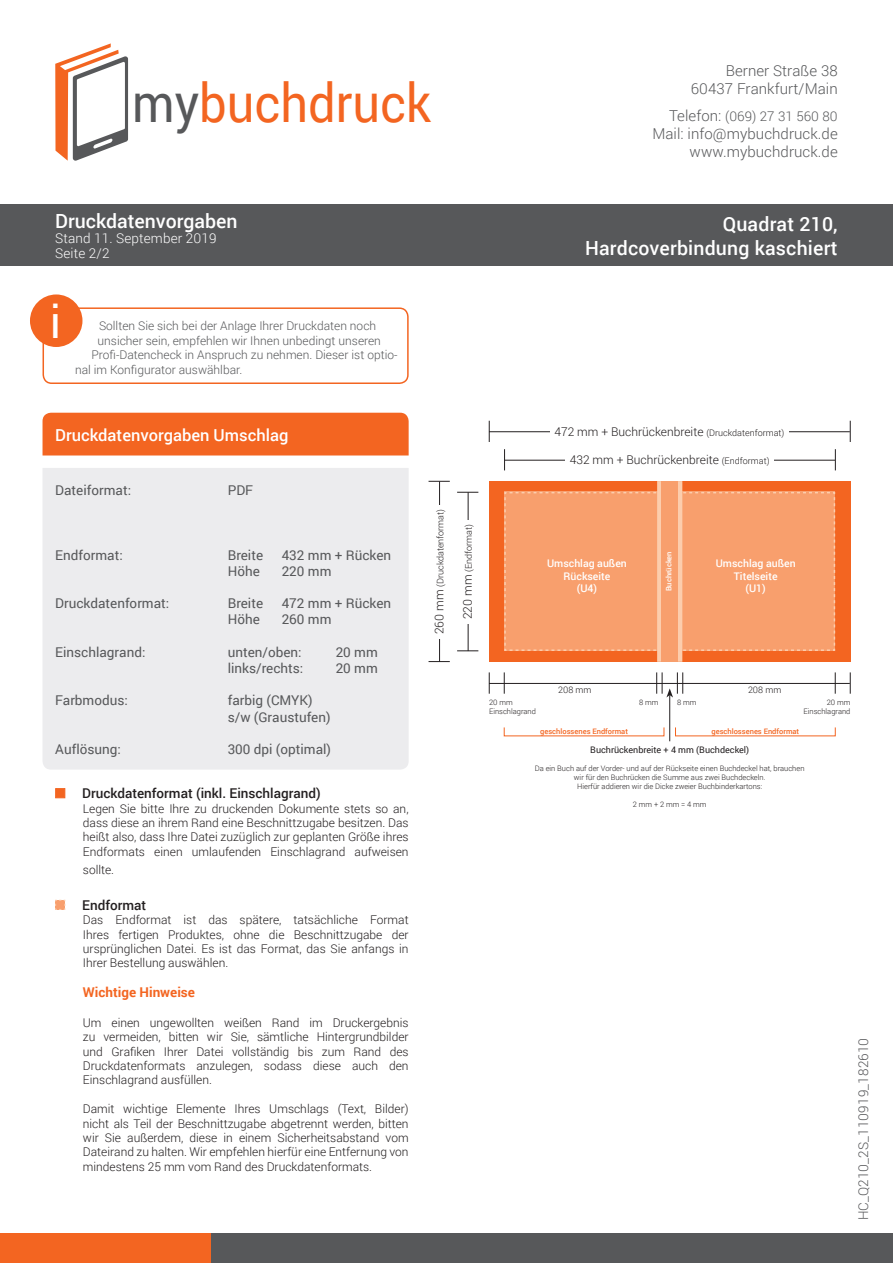
<style>
.page{position:relative;width:893px;height:1263px;background:#fff}
.page>*{position:absolute;margin:0;border:0;box-sizing:border-box;transform-origin:0 0}
.t1{font:53.25px "Roboto";color:#f36521;scale:.91 1}
.t2{font:45px "Roboto";color:#fff}
.t3{font:500 19.5px "Roboto";letter-spacing:.01em;color:#fff}
.t4{font:500 16.5px "Roboto";color:#fff}
.t5{font:300 15px "Roboto";letter-spacing:.005em;color:#57585a}
.t6{font:13.5px "Roboto";color:#57585a}
.t7{font:500 13.5px "Roboto";color:#231f20}
.t8{font:300 13.5px "Roboto";letter-spacing:.01em;color:#fff}
.t9{font:300 13.5px "Roboto";letter-spacing:.01em;color:#57585a}
.t10{font:700 13.5px "Roboto";color:#f36521}
.t11{font:300 13.35px "Roboto";letter-spacing:.005em;color:#57585a}
.t12{font:300 12px/14.4px "Roboto";color:#231f20;text-align:justify}
.t13{font:300 12px/14.4px "Roboto";color:#57585a}
.t14{font:500 10.5px "Roboto";color:#fff}
.t15{font:300 9px "Roboto";color:#231f20}
.t16{font:9px "Roboto";color:#231f20}
.t17{font:300 7.5px/9px "Roboto";color:#231f20;text-align:center}
.t18{font:500 7.5px "Roboto";color:#f36521}
.t19{font:500 7.5px "Roboto";color:#fff}
.s1{color:#57585a}
.s2{font-size:15px}
.s3{font-size:9px}
.s4{font-size:12px}
</style>
<div class="page">
<div style="left:0;top:1234px;width:893px;height:29px;background:#57585a"></div>
<div style="left:0;top:1234px;width:211px;height:29px;background:#f36521"></div>
<div style="left:43px;top:468px;width:366px;height:302px;background:#ececee"></div>
<div style="left:0;top:204px;width:893px;height:62px;background:#57585a"></div>
<div style="left:43px;top:413px;width:366px;height:42px;background:#f36521"></div>
<hr style="left:489px;top:431px;width:361px;height:1px;background:#231f20">
<svg style="left:489px;top:421px;width:1px;height:21px"></svg>
<svg style="left:850px;top:421px;width:1px;height:21px"></svg>
<div style="left:550px;top:421px;width:239px;height:21px;background:#fff"></div>
<hr style="left:504px;top:460px;width:331px;height:1px;background:#231f20">
<svg style="left:504px;top:449px;width:1px;height:21px"></svg>
<svg style="left:835px;top:449px;width:1px;height:21px"></svg>
<div style="left:565px;top:449px;width:209px;height:21px;background:#fff"></div>
<hr style="left:439px;top:481px;width:1px;height:181px;background:#231f20">
<svg style="left:429px;top:661px;width:21px;height:1px"></svg>
<svg style="left:429px;top:481px;width:21px;height:1px"></svg>
<div style="left:429px;top:505px;width:21px;height:133px;background:#fff"></div>
<hr style="left:468px;top:492px;width:1px;height:159px;background:#231f20">
<svg style="left:457px;top:650px;width:21px;height:1px"></svg>
<svg style="left:457px;top:492px;width:21px;height:1px"></svg>
<div style="left:457px;top:520px;width:21px;height:103px;background:#fff"></div>
<div style="left:489px;top:481px;width:361px;height:181px;background:#f36521"></div>
<div style="left:504px;top:491px;width:332px;height:161px;background:#f89f6d"></div>
<div style="left:657px;top:481px;width:5px;height:181px;background:#fccdad"></div>
<hr style="left:678px;top:481px;width:4px;height:181px;background:#fccdad">
<div style="left:662px;top:481px;width:16px;height:181px;background:#f89f6d"></div>
<div style="left:55px;top:788px;width:10px;height:10px;background:#f36521;border:1px solid #f36521"></div>
<svg style="left:55px;top:899px;width:11px;height:11px"></svg>
<hr style="left:489px;top:683px;width:361px;height:1px;background:#231f20">
<svg style="left:489px;top:672px;width:1px;height:22px"></svg>
<svg style="left:850px;top:672px;width:1px;height:22px"></svg>
<svg style="left:504px;top:672px;width:1px;height:22px"></svg>
<svg style="left:835px;top:672px;width:1px;height:22px"></svg>
<hr style="left:669px;top:695px;width:1px;height:46px;background:#231f20">
<svg style="left:656px;top:672px;width:27px;height:25px"></svg>
<div style="left:43px;top:307px;width:366px;height:77px;border:2px solid #f36521;border-radius:9px"></div>
<div style="left:30px;top:294px;width:52px;height:53px;background:#f36521;border-radius:50%"></div>
<svg style="left:55px;top:43px;width:73px;height:118px"></svg>
<p class="t1" style="left:132px;top:65px;width:330px"><span class="s1">my</span>buchdruck</p>
<p class="t5" style="left:726px;top:61px;width:114px">Berner Straße 38</p>
<p class="t5" style="left:691px;top:79px;width:148px">60437 Frankfurt/Main</p>
<p class="t11" style="left:669px;top:107px;width:170px"><span class="s2">Telefon:</span> (069) 27 31 560 80</p>
<p class="t5" style="left:652px;top:124px;width:187px">Mail: info@mybuchdruck.de</p>
<p class="t5" style="left:690px;top:142px;width:150px">www.mybuchdruck.de</p>
<p class="t3" style="left:55px;top:207px;width:184px">Druckdatenvorgaben</p>
<p class="t8" style="left:55px;top:229px;width:163px">Stand 11. September 2019</p>
<p class="t8" style="left:55px;top:244px;width:56px">Seite 2/2</p>
<p class="t2" style="left:50px;top:291px;width:13px">i</p>
<p class="t13" style="left:99px;top:319px;width:279px">Sollten Sie sich bei der Anlage Ihrer Druckdaten noch</p>
<p class="t13" style="left:98px;top:333px;width:285px">unsicher sein, empfehlen wir Ihnen unbedingt unseren</p>
<p class="t13" style="left:75px;top:347px;width:324px;text-indent:16px">Profi-Datencheck in Anspruch zu nehmen. Dieser ist optio&shy;nal im Konfigurator auswählbar.</p>
<p class="t3" style="left:723px;top:211px;width:116px">Quadrat 210,</p>
<p class="t3" style="left:585px;top:234px;width:254px">Hardcoverbindung kaschiert</p>
<p class="t4" style="left:55px;top:424px;width:235px">Druckdatenvorgaben Umschlag</p>
<p class="t12" style="left:554px;top:424px;width:231px">472 mm + Buchrückenbreite <span class="s3">(Druckdatenformat)</span></p>
<p class="t12" style="left:570px;top:452px;width:201px">432 mm + Buchrückenbreite <span class="s3">(Endformat)</span></p>
<p class="t6" style="left:55px;top:480px;width:77px">Dateiformat:</p>
<p class="t6" style="left:55px;top:545px;width:69px">Endformat:</p>
<p class="t6" style="left:55px;top:594px;width:115px">Druckdatenformat:</p>
<p class="t6" style="left:55px;top:642px;width:92px">Einschlagrand:</p>
<p class="t6" style="left:55px;top:691px;width:74px">Farbmodus:</p>
<p class="t6" style="left:55px;top:740px;width:67px">Auflösung:</p>
<p class="t6" style="left:228px;top:480px;width:27px">PDF</p>
<p class="t6" style="left:228px;top:545px;width:37px">Breite</p>
<p class="t6" style="left:282px;top:545px;width:111px">432 mm + Rücken</p>
<p class="t6" style="left:228px;top:561px;width:34px">Höhe</p>
<p class="t6" style="left:282px;top:561px;width:51px">220 mm</p>
<p class="t6" style="left:228px;top:594px;width:37px">Breite</p>
<p class="t6" style="left:282px;top:594px;width:111px">472 mm + Rücken</p>
<p class="t6" style="left:228px;top:610px;width:34px">Höhe</p>
<p class="t6" style="left:282px;top:610px;width:51px">260 mm</p>
<p class="t6" style="left:228px;top:642px;width:75px">unten/oben:</p>
<p class="t6" style="left:336px;top:642px;width:44px">20 mm</p>
<p class="t6" style="left:228px;top:659px;width:77px">links/rechts:</p>
<p class="t6" style="left:336px;top:659px;width:44px">20 mm</p>
<p class="t6" style="left:228px;top:691px;width:86px">farbig (CMYK)</p>
<p class="t6" style="left:228px;top:707px;width:104px">s/w (Graustufen)</p>
<p class="t6" style="left:228px;top:740px;width:105px">300 dpi (optimal)</p>
<p class="t7" style="left:82px;top:784px;width:240px">Druckdatenformat (inkl. Einschlagrand)</p>
<p class="t12" style="left:83px;top:801px;width:327px">Legen Sie bitte Ihre zu druckenden Dokumente stets so an, dass diese an ihrem Rand eine Beschnittzugabe besitzen. Das heißt also, dass Ihre Datei zuzüglich zur geplanten Größe ihres Endformats einen umlaufenden Einschlagrand aufweisen</p>
<p class="t12" style="left:83px;top:862px;width:33px">sollte.</p>
<p class="t7" style="left:82px;top:895px;width:65px">Endformat</p>
<p class="t12" style="left:83px;top:912px;width:327px">Das Endformat ist das spätere, tatsächliche Format Ihres fertigen Produktes, ohne die Beschnittzugabe der ursprünglichen Datei. Es ist das Format, das Sie anfangs in Ihrer Bestellung auswählen.</p>
<p class="t10" style="left:83px;top:982px;width:114px">Wichtige Hinweise</p>
<p class="t12" style="left:83px;top:1015px;width:327px">Um einen ungewollten weißen Rand im Druckergebnis zu vermeiden, bitten wir Sie, sämtliche Hintergrundbilder und Grafiken Ihrer Datei vollständig bis zum Rand des Druckdatenformats anzulegen, sodass diese auch den Einschlagrand ausfüllen.</p>
<p class="t12" style="left:83px;top:1101px;width:327px">Damit wichtige Elemente Ihres Umschlags (Text, Bilder) nicht als Teil der Beschnittzugabe abgetrennt werden, bitten wir Sie außerdem, diese in einem Sicherheitsabstand vom Dateirand zu halten. Wir empfehlen hierfür eine Entfernung von mindestens 25 mm vom Rand des Druckdatenformats.</p>
<p class="t15" style="left:434px;top:634px;width:127px;rotate:-90deg"><span class="s4">260 mm</span> (Druckdatenformat)</p>
<p class="t15" style="left:462px;top:619px;width:97px;rotate:-90deg"><span class="s4">220 mm</span> (Endformat)</p>
<p class="t14" style="left:547px;top:556px;width:81px">Umschlag außen</p>
<p class="t14" style="left:564px;top:569px;width:48px">Rückseite</p>
<p class="t14" style="left:577px;top:581px;width:22px">(U4)</p>
<p class="t19" style="left:664px;top:591px;width:42px;rotate:-90deg">Buchrücken</p>
<p class="t14" style="left:716px;top:556px;width:81px">Umschlag außen</p>
<p class="t14" style="left:734px;top:569px;width:45px">Titelseite</p>
<p class="t14" style="left:746px;top:581px;width:22px">(U1)</p>
<p class="t17" style="left:489px;top:697px;width:25px">20 mm</p>
<p class="t17" style="left:489px;top:706px;width:48px">Einschlagrand</p>
<p class="t15" style="left:558px;top:684px;width:35px">208 mm</p>
<p class="t15" style="left:748px;top:684px;width:35px">208 mm</p>
<p class="t17" style="left:639px;top:697px;width:21px">8 mm</p>
<p class="t17" style="left:677px;top:697px;width:21px">8 mm</p>
<p class="t17" style="left:827px;top:697px;width:25px">20 mm</p>
<p class="t17" style="left:803px;top:706px;width:48px">Einschlagrand</p>
<p class="t18" style="left:540px;top:726px;width:89px">geschlossenes Endformat</p>
<p class="t18" style="left:711px;top:726px;width:89px">geschlossenes Endformat</p>
<p class="t16" style="left:590px;top:743px;width:160px">Buchrückenbreite + 4 mm (Buchdeckel)</p>
<p class="t17" style="left:535px;top:763px;width:271px">Da ein Buch auf der Vorder- und auf der Rückseite einen Buchdeckel hat, brauchen wir für den Buchrücken die Summe aus zwei Buchdeckeln.</p>
<p class="t17" style="left:577px;top:781px;width:187px">Hierfür addieren wir die Dicke zweier Buchbinderkartons:</p>
<p class="t17" style="left:633px;top:799px;width:75px">2 mm + 2 mm = 4 mm</p>
<p class="t9" style="left:854px;top:1220px;width:184px;rotate:-90deg">HC_Q210_2S_110919_182610</p>
</div>
